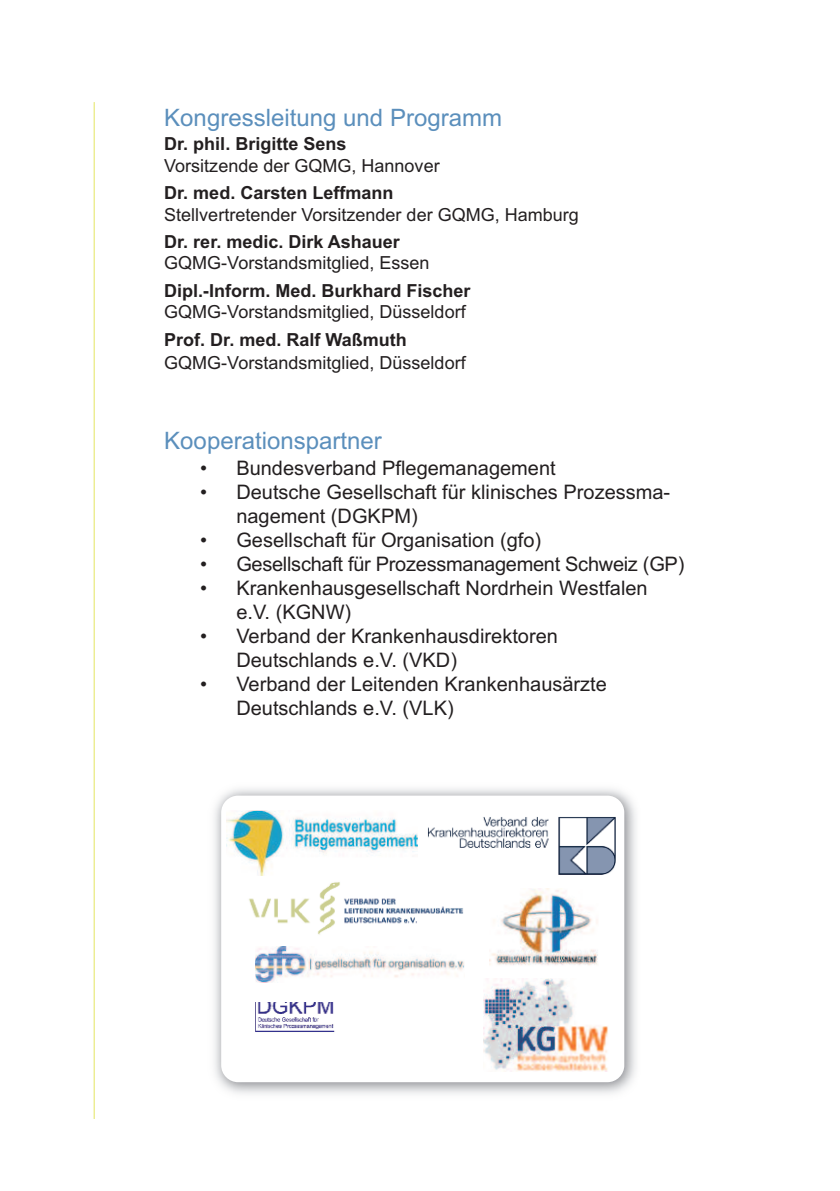
<style>
.page{position:relative;width:840px;height:1191px;background:#fff}
.page>*{position:absolute;margin:0;border:0;box-sizing:border-box;transform-origin:0 0}
.t1{font:24px "Arial";color:#5b8fbc}
.t2{font:20px/24px "Arial";color:#231f20}
.t3{font:18px "Arial";color:#231f20}
.t4{font:700 18px "Arial";color:#231f20}
</style>
<div class="page">
<hr style="left:94px;top:102px;width:1px;height:1017px;background:#e4e562">
<img style="left:214px;top:788px;width:422px;height:306px">
<div style="left:221px;top:795px;width:403px;height:287px;background:#fff;border-radius:17px"></div>
<img style="left:255px;top:1003px;width:80px;height:29px">
<img style="left:255px;top:946px;width:208px;height:36px">
<img style="left:489px;top:888px;width:108px;height:77px">
<img style="left:483px;top:979px;width:125px;height:92px">
<img style="left:227px;top:810px;width:190px;height:66px">
<img style="left:428px;top:817px;width:187px;height:57px">
<img style="left:249px;top:882px;width:215px;height:53px">
<p class="t1" style="left:164px;top:103px;width:339px">Kongressleitung und Programm</p>
<p class="t4" style="left:164px;top:133px;width:184px">Dr. phil. Brigitte Sens</p>
<p class="t3" style="left:164px;top:155px;width:277px">Vorsitzende der GQMG, Hannover</p>
<p class="t4" style="left:164px;top:182px;width:231px">Dr. med. Carsten Leffmann</p>
<p class="t3" style="left:164px;top:204px;width:416px">Stellvertretender Vorsitzender der GQMG, Hamburg</p>
<p class="t4" style="left:164px;top:231px;width:237px">Dr. rer. medic. Dirk Ashauer</p>
<p class="t3" style="left:164px;top:253px;width:267px">GQMG-Vorstandsmitglied, Essen</p>
<p class="t4" style="left:164px;top:280px;width:308px">Dipl.-Inform. Med. Burkhard Fischer</p>
<p class="t3" style="left:164px;top:301px;width:303px">GQMG-Vorstandsmitglied, Düsseldorf</p>
<p class="t4" style="left:164px;top:329px;width:244px">Prof. Dr. med. Ralf Waßmuth</p>
<p class="t3" style="left:164px;top:352px;width:303px">GQMG-Vorstandsmitglied, Düsseldorf</p>
<p class="t1" style="left:164px;top:427px;width:219px">Kooperationspartner</p>
<p class="t2" style="left:200px;top:456px;width:357px">• Bundesverband Pflegemanagement</p>
<p class="t2" style="left:236px;top:480px;width:435px;text-indent:-36px">• Deutsche Gesellschaft für klinisches Prozessma&shy;nagement (DGKPM)</p>
<p class="t2" style="left:200px;top:528px;width:342px">• Gesellschaft für Organisation (gfo)</p>
<p class="t2" style="left:200px;top:552px;width:485px">• Gesellschaft für Prozessmanagement Schweiz (GP)</p>
<p class="t2" style="left:236px;top:576px;width:412px;text-indent:-36px">• Krankenhausgesellschaft Nordrhein Westfalen e.V. (KGNW)</p>
<p class="t2" style="left:236px;top:624px;width:323px;text-indent:-36px">• Verband der Krankenhausdirektoren<br>Deutschlands e.V. (VKD)</p>
<p class="t2" style="left:236px;top:672px;width:372px;text-indent:-36px">• Verband der Leitenden Krankenhausärzte<br>Deutschlands e.V. (VLK)</p>
</div>
